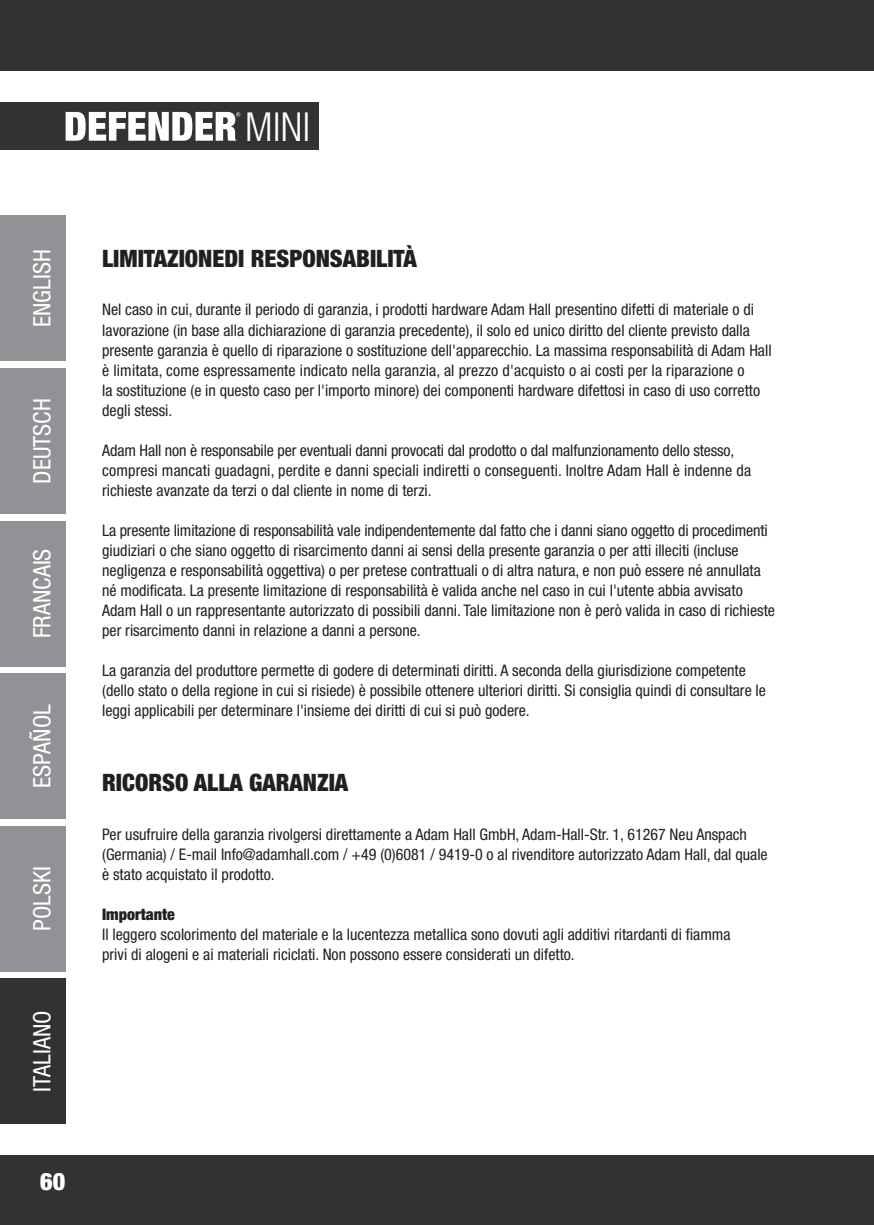
<style>
.page{position:relative;width:874px;height:1225px;background:#fff}
.page>*{position:absolute;margin:0;border:0;box-sizing:border-box;transform-origin:0 0}
.t1{font:300 condensed 40px "Helvetica Neue LT Pro";color:#fff}
.t2{font:900 condensed 24px "Helvetica Neue LT Pro";color:#231f20}
.t3{font:condensed 24px "Helvetica Neue LT Std";color:#fff}
.t4{font:900 condensed 24px "Helvetica Neue LT Std";color:#fff}
.t5{font:condensed 16px/20px "Helvetica Neue LT Std";color:#231f20}
.t6{font:900 condensed 16px "Helvetica Neue LT Std";color:#231f20}
</style>
<div class="page">
<div style="left:0;top:1155px;width:873px;height:70px;background:#333233"></div>
<div style="left:0;top:0;width:873px;height:71px;background:#333233"></div>
<div style="left:0;top:215px;width:66px;height:146px;background:#909295"></div>
<div style="left:0;top:368px;width:66px;height:146px;background:#909295"></div>
<div style="left:0;top:521px;width:66px;height:145px;background:#909295"></div>
<div style="left:0;top:673px;width:66px;height:146px;background:#909295"></div>
<div style="left:0;top:826px;width:66px;height:145px;background:#909295"></div>
<div style="left:0;top:978px;width:66px;height:146px;background:#333233"></div>
<div style="left:0;top:102px;width:319px;height:47px;background:#333233"></div>
<svg style="left:66px;top:112px;width:174px;height:29px"></svg>
<h1 class="t1" style="left:245px;top:104px;width:66px">MINI</h1>
<h2 class="t3" style="left:28px;top:327px;width:79px;rotate:-90deg">ENGLISH</h2>
<h2 class="t3" style="left:28px;top:483px;width:87px;rotate:-90deg">DEUTSCH</h2>
<h2 class="t3" style="left:28px;top:638px;width:91px;rotate:-90deg">FRANCAIS</h2>
<h2 class="t3" style="left:28px;top:787px;width:85px;rotate:-90deg">ESPAÑOL</h2>
<h2 class="t3" style="left:28px;top:931px;width:66px;rotate:-90deg">POLSKI</h2>
<h2 class="t3" style="left:28px;top:1091px;width:82px;rotate:-90deg">ITALIANO</h2>
<h2 class="t4" style="left:40px;top:1166px;width:26px">60</h2>
<h2 class="t2" style="left:102px;top:244px;width:316px">LIMITAZIONEDI RESPONSABILITÀ</h2>
<p class="t5" style="left:102px;top:300px;width:670px">Nel caso in cui, durante il periodo di garanzia, i prodotti hardware Adam Hall presentino difetti di materiale o di lavorazione (in base alla dichiarazione di garanzia precedente), il solo ed unico diritto del cliente previsto dalla presente garanzia è quello di riparazione o sostituzione dell'apparecchio. La massima responsabilità di Adam Hall è limitata, come espressamente indicato nella garanzia, al prezzo d'acquisto o ai costi per la riparazione o<br>la sostituzione (e in questo caso per l'importo minore) dei componenti hardware difettosi in caso di uso corretto degli stessi.</p>
<p class="t5" style="left:102px;top:440px;width:650px">Adam Hall non è responsabile per eventuali danni provocati dal prodotto o dal malfunzionamento dello stesso, compresi mancati guadagni, perdite e danni speciali indiretti o conseguenti. Inoltre Adam Hall è indenne da richieste avanzate da terzi o dal cliente in nome di terzi.</p>
<p class="t5" style="left:102px;top:520px;width:674px">La presente limitazione di responsabilità vale indipendentemente dal fatto che i danni siano oggetto di procedimenti giudiziari o che siano oggetto di risarcimento danni ai sensi della presente garanzia o per atti illeciti (incluse negligenza e responsabilità oggettiva) o per pretese contrattuali o di altra natura, e non può essere né annullata né modificata. La presente limitazione di responsabilità è valida anche nel caso in cui l'utente abbia avvisato Adam Hall o un rappresentante autorizzato di possibili danni. Tale limitazione non è però valida in caso di richieste per risarcimento danni in relazione a danni a persone.</p>
<p class="t5" style="left:102px;top:660px;width:665px">La garanzia del produttore permette di godere di determinati diritti. A seconda della giurisdizione competente (dello stato o della regione in cui si risiede) è possibile ottenere ulteriori diritti. Si consiglia quindi di consultare le leggi applicabili per determinare l'insieme dei diritti di cui si può godere.</p>
<h2 class="t2" style="left:102px;top:768px;width:247px">RICORSO ALLA GARANZIA</h2>
<p class="t5" style="left:102px;top:824px;width:666px">Per usufruire della garanzia rivolgersi direttamente a Adam Hall GmbH, Adam-Hall-Str. 1, 61267 Neu Anspach (Germania) / E-mail Info@adamhall.com / +49 (0)6081 / 9419-0 o al rivenditore autorizzato Adam Hall, dal quale è stato acquistato il prodotto.</p>
<p class="t6" style="left:102px;top:904px;width:74px">Importante</p>
<p class="t5" style="left:102px;top:924px;width:629px">Il leggero scolorimento del materiale e la lucentezza metallica sono dovuti agli additivi ritardanti di fiamma privi di alogeni e ai materiali riciclati. Non possono essere considerati un difetto.</p>
</div>
